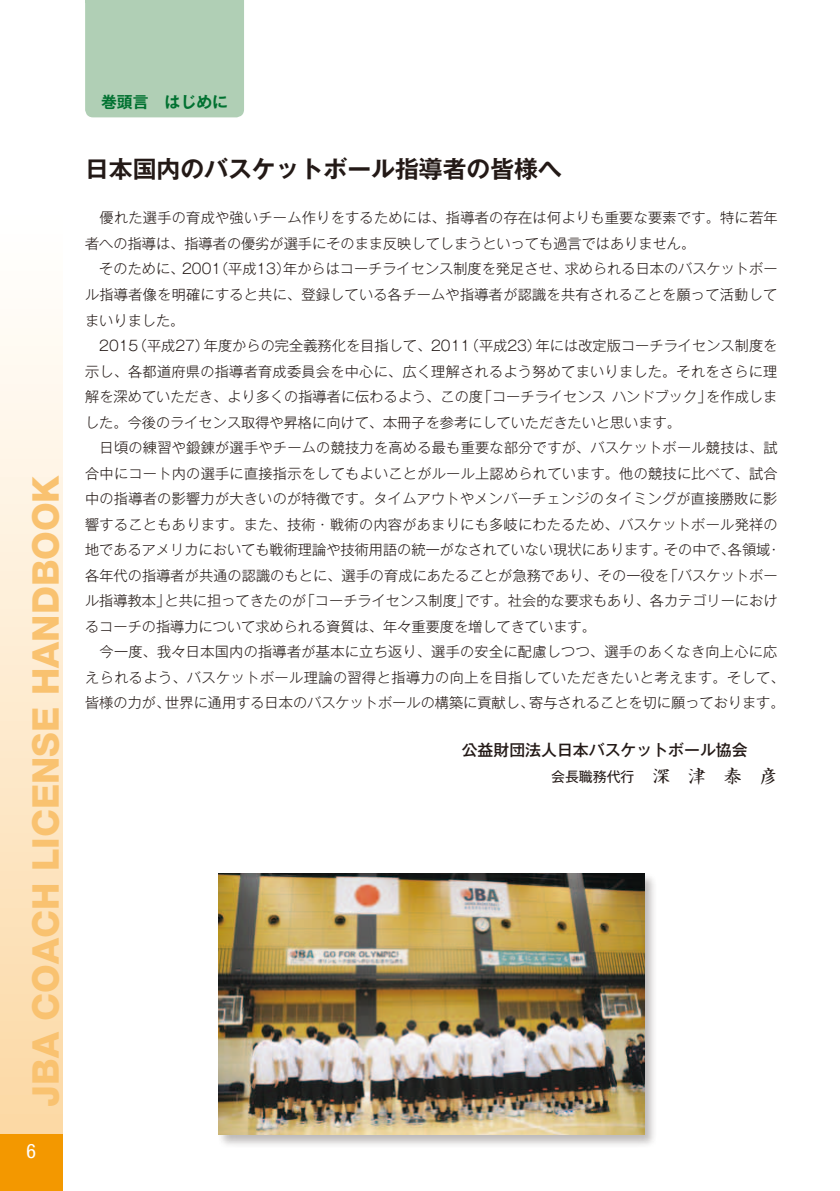
<style>
.page{position:relative;width:840px;height:1191px;background:#fff}
.page>*{position:absolute;margin:0;border:0;box-sizing:border-box;transform-origin:0 0}
.t1{font:800 36.8px "Helvetica Neue LT Std";color:#f9c270}
.t2{font:700 23.8px "Gothic MB101 Pro De";color:#231916}
.t3{font:condensed 19.8px "Helvetica Neue LT Std";color:#fff}
.t4{font:17.8px "Sei Kai CB1 Pr 5";color:#231916}
.t5{font:500 15.8px "Gothic MB101 Pro";color:#231916}
.t6{font:700 15.8px "Gothic MB101 Pro De";color:#007130}
.t7{font:300 14.2px/25.6px "Gothic MB101 Pro";letter-spacing:.005em;color:#231916}
.s1{font-family:"Gothic MB101 Pro";font-size:13.8px}
</style>
<div class="page">
<div style="left:0;top:0;width:62px;height:1191px;background:linear-gradient(to bottom,#fff,#fcd8a3)"></div>
<div style="left:0;top:1134px;width:62px;height:57px;background:#f39800"></div>
<div style="left:85px;top:3px;width:159px;height:114px;background:#b0cfb5"></div>
<hr style="left:85px;top:0;width:159px;height:3px;background:#b0cfb5">
<div style="left:216px;top:871px;width:441px;height:276px;background:#231916;opacity:.3"></div>
<img style="left:218px;top:873px;width:425px;height:261px">
<h1 class="t1" style="left:24px;top:1106px;width:633px;rotate:-90deg">JBA COACH LICENSE HANDBOOK</h1>
<h3 class="t3" style="left:26px;top:1139px;width:11px">6</h3>
<p class="t6" style="left:101px;top:88px;width:128px">巻頭言　はじめに</p>
<h2 class="t2" style="left:85px;top:149px;width:478px">日本国内のバスケットボール指導者の皆様へ</h2>
<p class="t7" style="left:85px;top:203px;width:700px">　優れた選手の育成や強いチーム作りをするためには、指導者の存在は何よりも重要な要素です。特に若年者への指導は、指導者の優劣が選手にそのまま反映してしまうといっても過言ではありません。<br>　そのために、2001（平成13）年からはコーチライセンス制度を発足させ、求められる日本のバスケットボール指導者像を明確にすると共に、登録している各チームや指導者が認識を共有されることを願って活動してまいりました。<br>　2015（平成27）年度からの完全義務化を目指して、2011（平成23）年には改定版コーチライセンス制度を示し、各都道府県の指導者育成委員会を中心に、広く理解されるよう努めてまいりました。それをさらに理解を深めていただき、より多くの指導者に伝わるよう、この度「コーチライセンス ハンドブック」を作成しました。今後のライセンス取得や昇格に向けて、本冊子を参考にしていただきたいと思います。<br>　日頃の練習や鍛錬が選手やチームの競技力を高める最も重要な部分ですが、バスケットボール競技は、試合中にコート内の選手に直接指示をしてもよいことがルール上認められています。他の競技に比べて、試合中の指導者の影響力が大きいのが特徴です。タイムアウトやメンバーチェンジのタイミングが直接勝敗に影響することもあります。また、技術・戦術の内容があまりにも多岐にわたるため、バスケットボール発祥の地であるアメリカにおいても戦術理論や技術用語の統一がなされていない現状にあります。その中で、各領域・各年代の指導者が共通の認識のもとに、選手の育成にあたることが急務であり、その一役を「バスケットボール指導教本」と共に担ってきたのが「コーチライセンス制度」です。社会的な要求もあり、各カテゴリーにおけるコーチの指導力について求められる資質は、年々重要度を増してきています。<br>　今一度、我々日本国内の指導者が基本に立ち返り、選手の安全に配慮しつつ、選手のあくなき向上心に応えられるよう、バスケットボール理論の習得と指導力の向上を目指していただきたいと考えます。そして、皆様の力が、世界に通用する日本のバスケットボールの構築に貢献し、寄与されることを切に願っております。</p>
<p class="t5" style="left:461px;top:736px;width:287px">公益財団法人日本バスケットボール協会</p>
<p class="t4" style="left:550px;top:762px;width:228px"><span class="s1">会長職務代行</span>　深　津　泰　彦</p>
</div>
